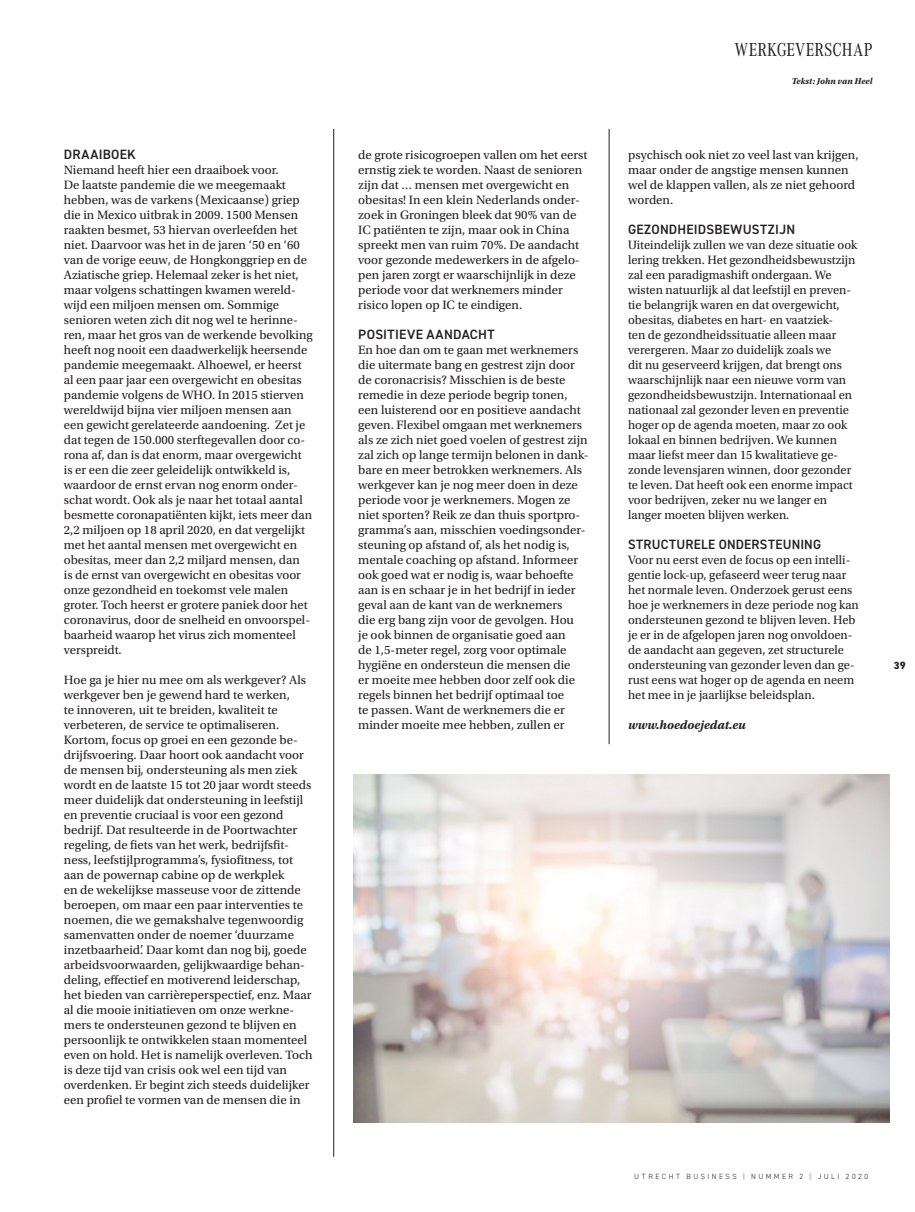
<style>
.page{position:relative;width:915px;height:1212px;background:#fff}
.page>*{position:absolute;margin:0;border:0;box-sizing:border-box;transform-origin:0 0}
.t1{font:19.5px "Corporate A Cond Pro";letter-spacing:.005em;color:#231f20}
.tussenkop_dinn{font:600 13.5px "DIN2014";letter-spacing:.02em;color:#231f20}
.platte_tekst{font:12.75px/15px "Utopia Std";color:#231f20}
.platte_tekst-2{font:italic 700 12.75px "Utopia Std";letter-spacing:.005em;color:#231f20}
.t2{font:800 10.5px "DIN2014";color:#231f20}
.platte_tekst-3{font:italic 700 9px "Utopia Std";color:#231f20}
.t3{font:300 7.5px "DIN2014";letter-spacing:.33em;color:#231f20}
.s1{color:#d81c23}
</style>
<div class="page">
<hr style="left:333px;top:129px;width:1px;height:1028px;background:#231f20">
<hr style="left:608px;top:129px;width:1px;height:615px;background:#231f20">
<img style="left:354px;top:774px;width:535px;height:349px">
<p class="tussenkop_dinn" style="left:64px;top:145px;width:73px">DRAAIBOEK</p>
<p class="platte_tekst" style="left:64px;top:163px;width:250px">Niemand heeft hier een draaiboek voor.<br>De laatste pandemie die we meegemaakt hebben, was de varkens (Mexicaanse) griep die in Mexico uitbrak in 2009. 1500 Mensen raakten besmet, 53 hiervan overleefden het niet. Daarvoor was het in de jaren ‘50 en ‘60 van de vorige eeuw, de Hongkonggriep en de Aziatische griep. Helemaal zeker is het niet, maar volgens schattingen kwamen wereld&shy;wijd een miljoen mensen om. Sommige senioren weten zich dit nog wel te herinne&shy;ren, maar het gros van de werkende bevolking heeft nog nooit een daadwerkelijk heersende pandemie meegemaakt. Alhoewel, er heerst al een paar jaar een overgewicht en obesitas pandemie volgens de WHO. In 2015 stierven wereldwijd bijna vier miljoen mensen aan een gewicht gerelateerde aandoening. Zet je dat tegen de 150.000 sterftegevallen door co&shy;rona af, dan is dat enorm, maar overgewicht is er een die zeer geleidelijk ontwikkeld is, waardoor de ernst ervan nog enorm onder&shy;schat wordt. Ook als je naar het totaal aantal besmette coronapatiënten kijkt, iets meer dan 2,2 miljoen op 18 april 2020, en dat vergelijkt met het aantal mensen met overgewicht en obesitas, meer dan 2,2 miljard mensen, dan<br>is de ernst van overgewicht en obesitas voor onze gezondheid en toekomst vele malen groter. Toch heerst er grotere paniek door het coronavirus, door de snelheid en onvoorspel&shy;baarheid waarop het virus zich momenteel verspreidt.</p>
<p class="platte_tekst" style="left:64px;top:673px;width:250px">Hoe ga je hier nu mee om als werkgever? Als werkgever ben je gewend hard te werken,<br>te innoveren, uit te breiden, kwaliteit te verbeteren, de service te optimaliseren.<br>Kortom, focus op groei en een gezonde be&shy;drijfsvoering. Daar hoort ook aandacht voor de mensen bij, ondersteuning als men ziek wordt en de laatste 15 tot 20 jaar wordt steeds meer duidelijk dat ondersteuning in leefstijl en preventie cruciaal is voor een gezond bedrijf. Dat resulteerde in de Poortwachter regeling, de fiets van het werk, bedrijfsfit&shy;ness, leefstijlprogramma’s, fysiofitness, tot aan de powernap cabine op de werkplek<br>en de wekelijkse masseuse voor de zittende beroepen, om maar een paar interventies te noemen, die we gemakshalve tegenwoordig samenvatten onder de noemer ‘duurzame inzetbaarheid’. Daar komt dan nog bij, goede arbeidsvoorwaarden, gelijkwaardige behan&shy;deling, effectief en motiverend leiderschap, het bieden van carrièreperspectief, enz. Maar al die mooie initiatieven om onze werkne&shy;mers te ondersteunen gezond te blijven en persoonlijk te ontwikkelen staan momenteel even on hold. Het is namelijk overleven. Toch is deze tijd van crisis ook wel een tijd van overdenken. Er begint zich steeds duidelijker een profiel te vormen van de mensen die in</p>
<p class="platte_tekst" style="left:358px;top:148px;width:231px">de grote risicogroepen vallen om het eerst ernstig ziek te worden. Naast de senioren zijn dat … mensen met overgewicht en obesitas! In een klein Nederlands onder&shy;zoek in Groningen bleek dat 90% van de IC patiënten te zijn, maar ook in China spreekt men van ruim 70%. De aandacht voor gezonde medewerkers in de afgelo&shy;pen jaren zorgt er waarschijnlijk in deze periode voor dat werknemers minder risico lopen op IC te eindigen.</p>
<p class="tussenkop_dinn" style="left:358px;top:325px;width:138px">POSITIEVE AANDACHT</p>
<p class="platte_tekst" style="left:358px;top:343px;width:232px">En hoe dan om te gaan met werknemers die uitermate bang en gestrest zijn door de coronacrisis? Misschien is de beste remedie in deze periode begrip tonen, een luisterend oor en positieve aandacht geven. Flexibel omgaan met werknemers als ze zich niet goed voelen of gestrest zijn zal zich op lange termijn belonen in dank&shy;bare en meer betrokken werknemers. Als werkgever kan je nog meer doen in deze periode voor je werknemers. Mogen ze niet sporten? Reik ze dan thuis sportpro&shy;gramma’s aan, misschien voedingsonder&shy;steuning op afstand of, als het nodig is, mentale coaching op afstand. Informeer ook goed wat er nodig is, waar behoefte aan is en schaar je in het bedrijf in ieder geval aan de kant van de werknemers<br>die erg bang zijn voor de gevolgen. Hou<br>je ook binnen de organisatie goed aan<br>de 1,5-meter regel, zorg voor optimale hygiëne en ondersteun die mensen die<br>er moeite mee hebben door zelf ook die regels binnen het bedrijf optimaal toe<br>te passen. Want de werknemers die er minder moeite mee hebben, zullen er</p>
<p class="t1" style="left:734px;top:36px;width:139px">WERKGEVERSCHAP</p>
<p class="platte_tekst-3" style="left:791px;top:76px;width:82px">Tekst: John van Heel</p>
<p class="platte_tekst" style="left:628px;top:148px;width:232px">psychisch ook niet zo veel last van krijgen, maar onder de angstige mensen kunnen wel de klappen vallen, als ze niet gehoord worden.</p>
<p class="tussenkop_dinn" style="left:628px;top:220px;width:168px">GEZONDHEIDSBEWUSTZIJN</p>
<p class="platte_tekst" style="left:628px;top:238px;width:231px">Uiteindelijk zullen we van deze situatie ook lering trekken. Het gezondheidsbewustzijn zal een paradigmashift ondergaan. We wisten natuurlijk al dat leefstijl en preven&shy;tie belangrijk waren en dat overgewicht, obesitas, diabetes en hart- en vaatziek-<br>ten de gezondheidssituatie alleen maar verergeren. Maar zo duidelijk zoals we<br>dit nu geserveerd krijgen, dat brengt ons waarschijnlijk naar een nieuwe vorm van gezondheidsbewustzijn. Internationaal en nationaal zal gezonder leven en preventie hoger op de agenda moeten, maar zo ook lokaal en binnen bedrijven. We kunnen maar liefst meer dan 15 kwalitatieve ge&shy;zonde levensjaren winnen, door gezonder te leven. Dat heeft ook een enorme impact voor bedrijven, zeker nu we langer en langer moeten blijven werken.</p>
<p class="tussenkop_dinn" style="left:628px;top:535px;width:194px">STRUCTURELE ONDERSTEUNING</p>
<p class="platte_tekst" style="left:628px;top:553px;width:232px">Voor nu eerst even de focus op een intelli&shy;gentie lock-up, gefaseerd weer terug naar het normale leven. Onderzoek gerust eens hoe je werknemers in deze periode nog kan ondersteunen gezond te blijven leven. Heb je er in de afgelopen jaren nog onvoldoen&shy;de aandacht aan gegeven, zet structurele ondersteuning van gezonder leven dan ge&shy;rust eens wat hoger op de agenda en neem het mee in je jaarlijkse beleidsplan.</p>
<p class="platte_tekst-2" style="left:628px;top:717px;width:119px">www.hoedoejedat.eu</p>
<p class="t2" style="left:893px;top:658px;width:13px">39</p>
<p class="t3" style="left:634px;top:1172px;width:235px">UTRECHT BUSINESS <span class="s1">|</span> NUMMER 2 <span class="s1">|</span> JULI 2020</p>
</div>
